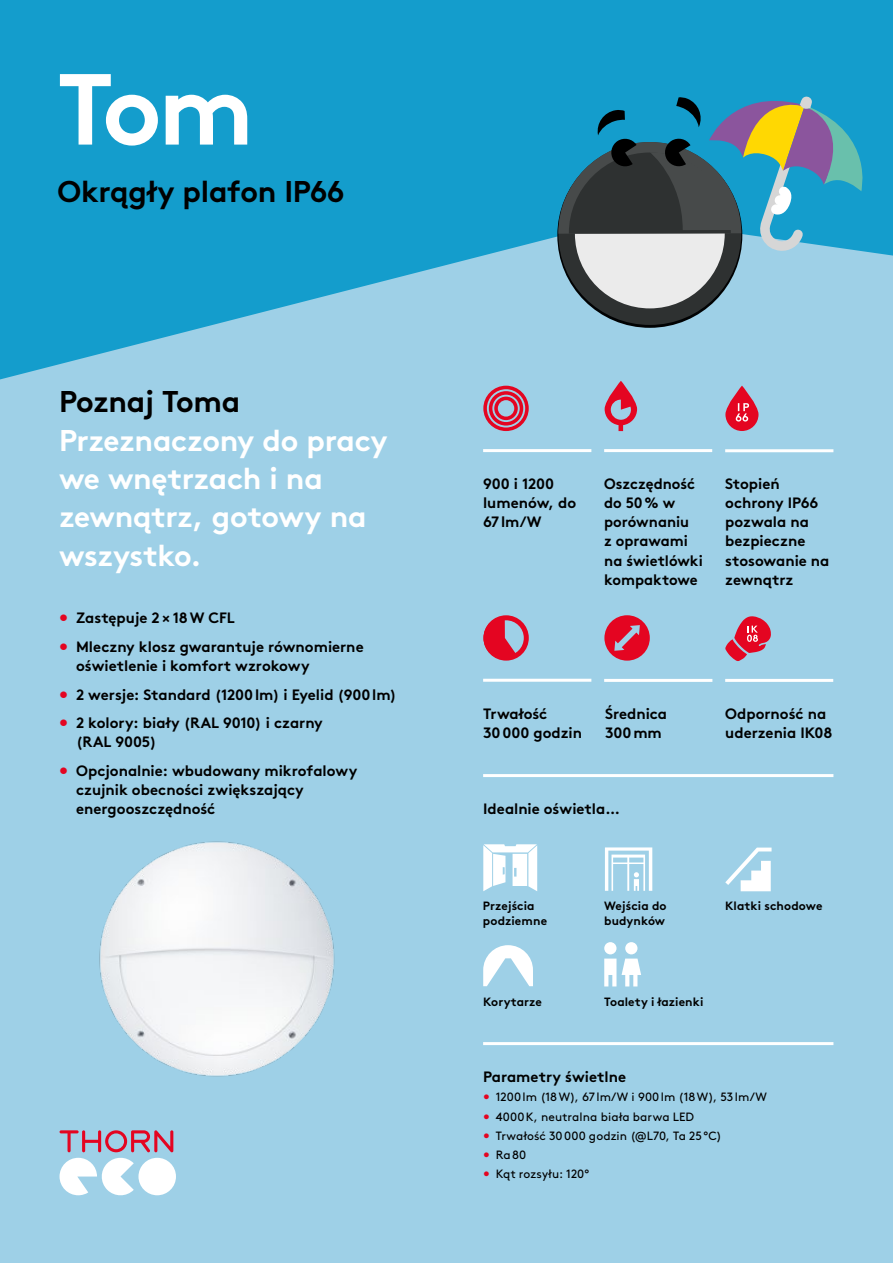
<style>
.page{position:relative;width:893px;height:1263px;background:#9ed0e7}
.page>*{position:absolute;margin:0;border:0;box-sizing:border-box;transform-origin:0 0}
.t1{font:700 100.65px "Brown";color:#fff}
.t2{font:700 30px/38.2px "Brown";letter-spacing:-.015em;color:#fff}
.t3{font:700 30px "Brown";letter-spacing:-.01em;color:#000}
.t4{font:700 15px/19.2px "Brown";color:#000}
.t5{font:12px "Brown";letter-spacing:.01em;color:#000}
.t6{font:700 12px/14.9px "Brown";letter-spacing:.01em;color:#000}
.s1{color:#e40521}
</style>
<div class="page">
<svg style="left:0;top:0;width:893px;height:379px;fill:#149dcc"></svg>
<div style="left:558px;top:142px;width:183px;height:183px;background:#2e3131;border-radius:50%"></div>
<div style="left:575px;top:158px;width:150px;height:150px;background:#ebebeb;border-radius:50%"></div>
<svg style="left:558px;top:87px;width:317px;height:165px;background:#448497"></svg>
<img style="left:99px;top:841px;width:236px;height:236px">
<hr style="left:483px;top:1042px;width:350px;height:3px;background:#fff">
<hr style="left:483px;top:774px;width:350px;height:3px;background:#fff">
<svg style="left:604px;top:615px;width:46px;height:46px"></svg>
<svg style="left:483px;top:386px;width:46px;height:45px"></svg>
<svg style="left:605px;top:381px;width:32px;height:50px"></svg>
<svg style="left:725px;top:616px;width:46px;height:45px"></svg>
<svg style="left:725px;top:386px;width:33px;height:45px"></svg>
<svg style="left:736px;top:403px;width:13px;height:19px"></svg>
<svg style="left:483px;top:844px;width:54px;height:47px"></svg>
<svg style="left:605px;top:847px;width:47px;height:44px"></svg>
<svg style="left:725px;top:847px;width:47px;height:44px"></svg>
<svg style="left:483px;top:945px;width:50px;height:41px"></svg>
<div style="left:604px;top:942px;width:12px;height:12px;background:#fff;border-radius:50%"></div>
<svg style="left:604px;top:958px;width:12px;height:28px"></svg>
<div style="left:625px;top:942px;width:12px;height:12px;background:#fff;border-radius:50%"></div>
<svg style="left:622px;top:958px;width:19px;height:28px"></svg>
<hr style="left:725px;top:449px;width:108px;height:3px;background:#fff">
<hr style="left:604px;top:449px;width:108px;height:3px;background:#fff">
<hr style="left:725px;top:679px;width:108px;height:3px;background:#fff">
<hr style="left:483px;top:449px;width:108px;height:3px;background:#fff">
<hr style="left:604px;top:679px;width:108px;height:3px;background:#fff">
<svg style="left:485px;top:617px;width:32px;height:42px"></svg>
<div style="left:483px;top:615px;width:46px;height:46px;border:5px solid #e40521;border-radius:50%"></div>
<hr style="left:483px;top:679px;width:108px;height:3px;background:#fff">
<div style="left:138px;top:1158px;width:38px;height:37px;background:#fff;border-radius:50%"></div>
<svg style="left:60px;top:1130px;width:113px;height:65px"></svg>
<h1 class="t1" style="left:57px;top:28px;width:198px">Tom</h1>
<h2 class="t3" style="left:57px;top:167px;width:289px">Okrągły plafon IP66</h2>
<h2 class="t3" style="left:59px;top:378px;width:183px">Poznaj Toma</h2>
<h2 class="t2" style="left:59px;top:418px;width:330px">Przeznaczony do pracy we wnętrzach i na zewnątrz, gotowy na wszystko.</h2>
<p class="t4" style="left:59px;top:606px;width:177px"><span class="s1">•</span> Zastępuje 2 × 18W CFL</p>
<p class="t4" style="left:76px;top:635px;width:289px;text-indent:-17px"><span class="s1">•</span> Mleczny klosz gwarantuje równomierne oświetlenie i komfort wzrokowy</p>
<p class="t4" style="left:59px;top:683px;width:339px"><span class="s1">•</span> 2 wersje: Standard (1200lm) i Eyelid (900lm)</p>
<p class="t4" style="left:76px;top:712px;width:248px;text-indent:-17px"><span class="s1">•</span> 2 kolory: biały (RAL 9010) i czarny (RAL 9005)</p>
<p class="t4" style="left:76px;top:760px;width:283px;text-indent:-17px"><span class="s1">•</span> Opcjonalnie: wbudowany mikrofalowy czujnik obecności zwiększający energooszczędność</p>
<p class="t4" style="left:483px;top:473px;width:95px">900 i 1200 lumenów, do<br>67lm/W</p>
<p class="t4" style="left:604px;top:473px;width:100px">Oszczędność do 50% w porównaniu<br>z oprawami na świetlówki kompaktowe</p>
<p class="t4" style="left:725px;top:473px;width:106px">Stopień ochrony IP66 pozwala na bezpieczne stosowanie na zewnątrz</p>
<p class="t4" style="left:483px;top:702px;width:100px">Trwałość<br>30000 godzin</p>
<p class="t4" style="left:605px;top:702px;width:64px">Średnica<br>300mm</p>
<p class="t4" style="left:725px;top:702px;width:109px">Odporność na uderzenia IK08</p>
<p class="t4" style="left:483px;top:798px;width:138px">Idealnie oświetla…</p>
<p class="t6" style="left:483px;top:897px;width:66px">Przejścia podziemne</p>
<p class="t6" style="left:725px;top:897px;width:99px">Klatki schodowe</p>
<p class="t6" style="left:604px;top:897px;width:64px">Wejścia do budynków</p>
<p class="t6" style="left:483px;top:993px;width:60px">Korytarze</p>
<p class="t6" style="left:604px;top:993px;width:101px">Toalety i łazienki</p>
<p class="t4" style="left:483px;top:1066px;width:144px">Parametry świetlne</p>
<p class="t5" style="left:483px;top:1088px;width:285px"><span class="s1">•</span> 1200lm (18W), 67lm/W i 900lm (18W), 53lm/W</p>
<p class="t5" style="left:483px;top:1107px;width:212px"><span class="s1">•</span> 4000K, neutralna biała barwa LED</p>
<p class="t5" style="left:483px;top:1126px;width:240px"><span class="s1">•</span> Trwałość 30000 godzin (@L70, Ta 25°C)</p>
<p class="t5" style="left:483px;top:1145px;width:45px"><span class="s1">•</span> Ra80</p>
<p class="t5" style="left:483px;top:1164px;width:108px"><span class="s1">•</span> Kąt rozsyłu: 120°</p>
</div>
